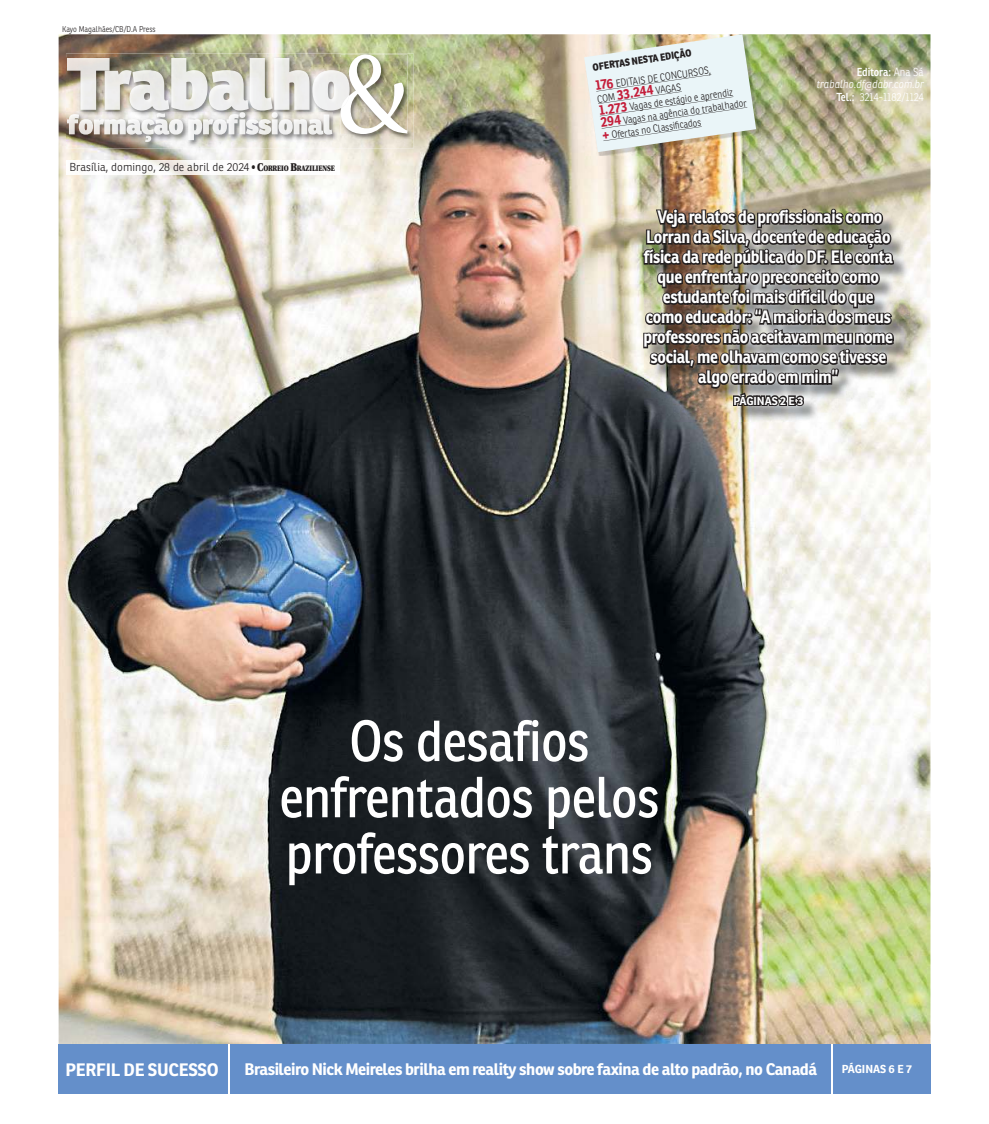
<style>
.page{position:relative;width:989px;height:1124px;background:#fff}
.page>*{position:absolute;margin:0;border:0;box-sizing:border-box;transform-origin:0 0}
.t1{font:114.88px "Utopia";color:#fff;scale:.9 1}
.t2{font:56.12px/56.1px "Ronnia";letter-spacing:-.015em;color:#fff;text-align:center;scale:.9 1}
.t3{font:700 17.5px/20px "Ronnia";letter-spacing:-.02em;color:#fff;text-align:center;scale:.9 1}
.t4{font:700 17.5px "Ronnia";letter-spacing:-.02em;color:#fff}
.t5{font:700 16.25px "Ronnia";letter-spacing:-.03em;color:#fff}
.t6{font:italic 300 11.25px/12.5px "Ronnia";color:#fff;text-align:right;scale:.9 1}
.t7{font:300 11.25px "Ronnia";letter-spacing:.005em;color:#231f20}
.t8{font:700 11.25px "Ronnia";letter-spacing:-.005em;color:#fff}
.t9{font:300 10px/12.5px "Ronnia";color:#231f20;scale:.9 1}
.t10{font:300 8.12px "Ronnia";color:#231f20;scale:.9 1}
.s1{font-family:"Utopia";font-weight:900}
.s2{font-family:"Utopia";font-weight:900;font-size:7.88px}
.s3{font-weight:800}
.s4{font-weight:700;font-size:13.75px;color:#c41f3b}
.s5{font-weight:600;font-style:normal}
.s6{font-style:normal}
</style>
<div class="page">
<img style="left:59px;top:34px;width:871px;height:1009px">
<img style="left:67px;top:161px;width:272px;height:13px">
<img style="left:66px;top:54px;width:347px;height:94px">
<img style="left:341px;top:54px;width:66px;height:80px">
<img style="left:67px;top:58px;width:274px;height:52px">
<img style="left:341px;top:58px;width:9px;height:52px">
<img style="left:67px;top:112px;width:265px;height:30px">
<img style="left:67px;top:113px;width:160px;height:29px">
<div style="left:58px;top:1043px;width:872px;height:50px;background:#648fca"></div>
<hr style="left:228px;top:1043px;width:2px;height:50px;background:#fff">
<hr style="left:831px;top:1043px;width:2px;height:50px;background:#fff">
<img style="left:644px;top:211px;width:265px;height:210px">
<img style="left:641px;top:207px;width:254px;height:201px">
<img style="left:585px;top:35px;width:175px;height:121px">
<img style="left:584px;top:34px;width:172px;height:118px">
<p class="t10" style="left:62px;top:25px;width:105px">Kayo Magalhães/CB/D.A Press</p>
<h1 class="t1" style="left:336px;top:26px;width:83px">&amp;</h1>
<p class="t7" style="left:69px;top:163px;width:267px">Brasília, domingo, 28 de abril de 2024 <span class="s1">•</span> <span class="s1">C</span><span class="s2">ORREIO</span> <span class="s1">B</span><span class="s2">RAZILIENSE</span></p>
<p class="t9" style="left:591px;top:58px;width:131px;line-height:19.5px;rotate:-8deg"><span class="s3">OFERTAS NESTA EDIÇÃO<br></span><span class="s4">176</span> EDITAIS DE CONCURSOS,</p>
<p class="t9" style="left:596px;top:93px;width:165px;rotate:-8deg">COM <span class="s4">33.244</span> VAGAS<br><span class="s4">1.273</span> Vagas de estágio e aprendiz<br><span class="s4">294</span> Vagas na agência do trabalhador <span class="s4">+</span> Ofertas no Classifi cados</p>
<p class="t6" style="left:816px;top:67px;width:121px"><span class="s5">Editora:</span> <span class="s6">Ana Sá </span>trabalho.df@dabr.com.br<br><span class="s5">Tel.:</span> <span class="s6">3214-1182/1124</span></p>
<p class="t3" style="left:643px;top:207px;width:279px">Veja relatos de profissionais como Lorran da Silva, docente de educação física da rede pública do DF. Ele conta que enfrentar o preconceito como estudante foi mais difícil do que como educador: “A maioria dos meus professores não aceitavam meu nome social, me olhavam como se tivesse algo errado em mim”</p>
<p class="t8" style="left:733px;top:394px;width:71px">PÁGINAS 2 E 3</p>
<h2 class="t2" style="left:279px;top:718px;width:424px">Os desafios enfrentados pelos professores trans</h2>
<p class="t4" style="left:66px;top:1059px;width:155px">PERFIL DE SUCESSO</p>
<p class="t5" style="left:244px;top:1059px;width:574px">Brasileiro Nick Meireles brilha em reality show sobre faxina de alto padrão, no Canadá</p>
<p class="t8" style="left:841px;top:1062px;width:72px">PÁGINAS 6 E 7</p>
</div>
